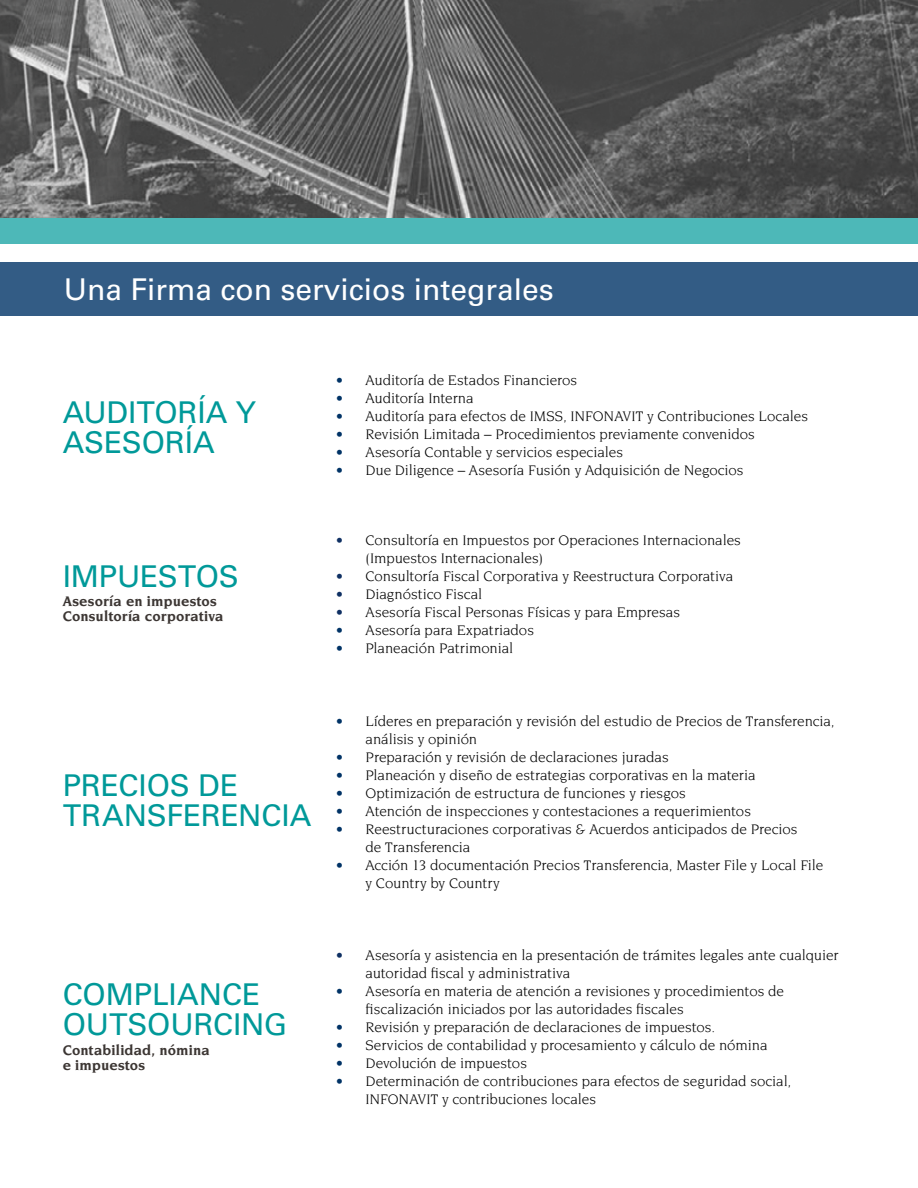
<style>
.page{position:relative;width:918px;height:1188px;background:#fff}
.page>*{position:absolute;margin:0;border:0;box-sizing:border-box;transform-origin:0 0}
.t1{font:30px/30px "Univers LT Std";letter-spacing:-.005em;color:#099}
.t2{font:30px "Univers LT Std";color:#fff}
.t3{font:15px/18px "Novarese Std";letter-spacing:-.005em;color:#000}
.t4{font:700 15px/15px "Novarese Std";letter-spacing:.01em;color:#3c3633}
.s1{color:#036}
.s2{color:#0f3063}
</style>
<div class="page">
<img style="left:0;top:0;width:918px;height:219px">
<div style="left:0;top:262px;width:918px;height:54px;background:#335c85"></div>
<div style="left:0;top:219px;width:918px;height:25px;background:#4db8b8"></div>
<h1 class="t2" style="left:64px;top:272px;width:492px">Una Firma con servicios integrales</h1>
<h1 class="t1" style="left:63px;top:397px;width:195px">AUDITORÍA Y<br>ASESORÍA</h1>
<h1 class="t1" style="left:63px;top:561px;width:178px">IMPUESTOS</h1>
<p class="t4" style="left:63px;top:594px;width:162px">Asesoría en impuestos<br>Consultoría corporativa</p>
<h1 class="t1" style="left:63px;top:771px;width:250px">PRECIOS DE<br>TRANSFERENCIA</h1>
<h1 class="t1" style="left:63px;top:980px;width:226px">COMPLIANCE<br>OUTSOURCING</h1>
<p class="t4" style="left:63px;top:1042px;width:149px">Contabilidad, nómina e impuestos</p>
<p class="t3" style="left:336px;top:371px;width:243px"><span class="s1">•</span> Auditoría de Estados Financieros</p>
<p class="t3" style="left:336px;top:389px;width:139px"><span class="s1">•</span> Auditoría Interna</p>
<p class="t3" style="left:336px;top:407px;width:474px"><span class="s1">•</span> Auditoría para efectos de IMSS, INFONAVIT y Contribuciones Locales</p>
<p class="t3" style="left:336px;top:425px;width:420px"><span class="s1">•</span> Revisión Limitada – Procedimientos previamente convenidos</p>
<p class="t3" style="left:336px;top:443px;width:289px"><span class="s1">•</span> Asesoría Contable y servicios especiales</p>
<p class="t3" style="left:336px;top:461px;width:409px"><span class="s1">•</span> Due Diligence – Asesoría Fusión y Adquisición de Negocios</p>
<p class="t3" style="left:366px;top:531px;width:377px;text-indent:-30px"><span class="s2">•</span> Consultoría en Impuestos por Operaciones Internacionales (Impuestos Internacionales)</p>
<p class="t3" style="left:336px;top:567px;width:399px"><span class="s2">•</span> Consultoría Fiscal Corporativa y Reestructura Corporativa</p>
<p class="t3" style="left:336px;top:585px;width:148px"><span class="s2">•</span> Diagnóstico Fiscal</p>
<p class="t3" style="left:336px;top:603px;width:346px"><span class="s2">•</span> Asesoría Fiscal Personas Físicas y para Empresas</p>
<p class="t3" style="left:336px;top:621px;width:200px"><span class="s1">•</span> Asesoría para Expatriados</p>
<p class="t3" style="left:336px;top:639px;width:179px"><span class="s1">•</span> Planeación Patrimonial</p>
<p class="t3" style="left:366px;top:712px;width:471px;text-indent:-30px"><span class="s1">•</span> Líderes en preparación y revisión del estudio de Precios de Transferencia, análisis y opinión</p>
<p class="t3" style="left:336px;top:748px;width:334px"><span class="s1">•</span> Preparación y revisión de declaraciones juradas</p>
<p class="t3" style="left:336px;top:766px;width:421px"><span class="s1">•</span> Planeación y diseño de estrategias corporativas en la materia</p>
<p class="t3" style="left:336px;top:784px;width:351px"><span class="s1">•</span> Optimización de estructura de funciones y riesgos</p>
<p class="t3" style="left:336px;top:802px;width:417px"><span class="s1">•</span> Atención de inspecciones y contestaciones a requerimientos</p>
<p class="t3" style="left:366px;top:820px;width:434px;text-indent:-30px"><span class="s1">•</span> Reestructuraciones corporativas &amp; Acuerdos anticipados de Precios de Transferencia</p>
<p class="t3" style="left:366px;top:856px;width:459px;text-indent:-30px"><span class="s1">•</span> Acción 13 documentación Precios Transferencia, Master File y Local File y Country by Country</p>
<p class="t3" style="left:366px;top:946px;width:474px;text-indent:-30px"><span class="s2">•</span> Asesoría y asistencia en la presentación de trámites legales ante cualquier autoridad fiscal y administrativa</p>
<p class="t3" style="left:366px;top:982px;width:420px;text-indent:-30px"><span class="s1">•</span> Asesoría en materia de atención a revisiones y procedimientos de fiscalización iniciados por las autoridades fiscales</p>
<p class="t3" style="left:336px;top:1018px;width:381px"><span class="s1">•</span> Revisión y preparación de declaraciones de impuestos.</p>
<p class="t3" style="left:336px;top:1036px;width:433px"><span class="s1">•</span> Servicios de contabilidad y procesamiento y cálculo de nómina</p>
<p class="t3" style="left:336px;top:1054px;width:193px"><span class="s1">•</span> Devolución de impuestos</p>
<p class="t3" style="left:366px;top:1072px;width:427px;text-indent:-30px"><span class="s1">•</span> Determinación de contribuciones para efectos de seguridad social,<br>INFONAVIT y contribuciones locales</p>
</div>
